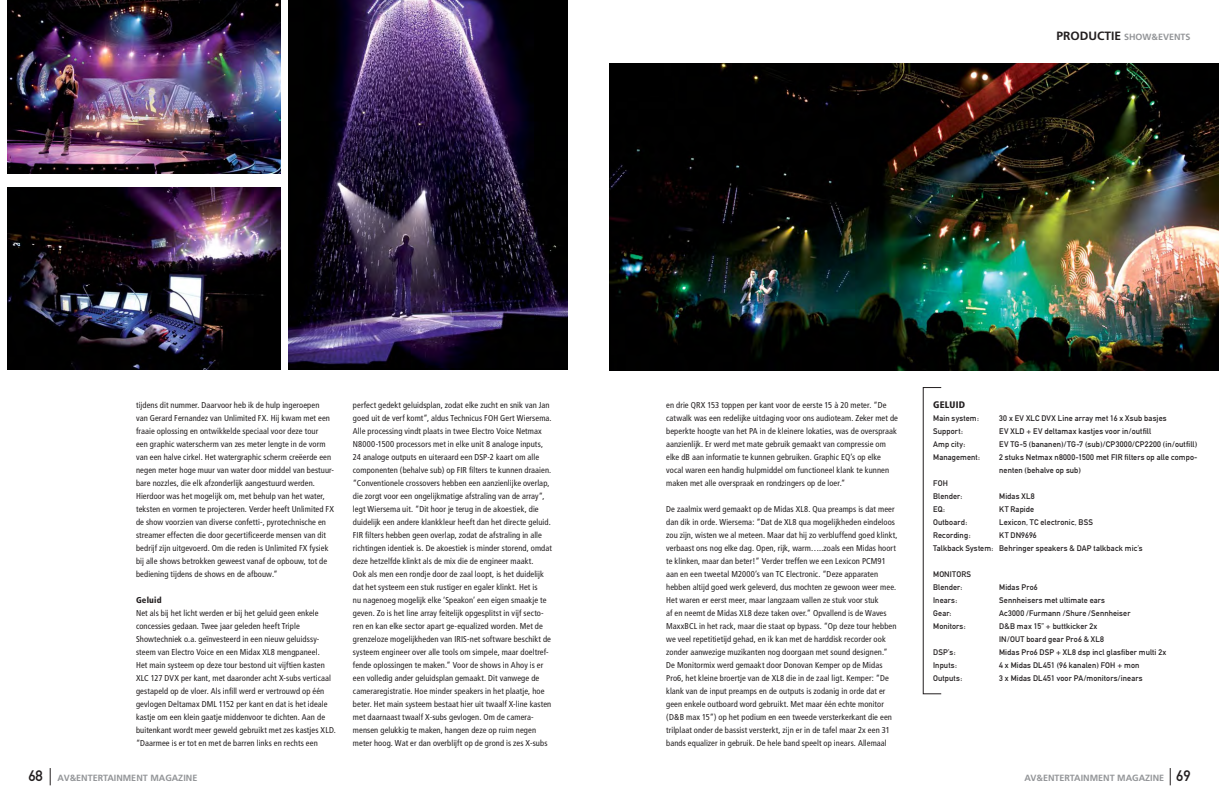
<style>
.page{position:relative;width:1219px;height:808px;background:#fff}
.page>*{position:absolute;margin:0;border:0;box-sizing:border-box;transform-origin:0 0}
.t1{font:900 condensed 9.5px "Frutiger";letter-spacing:.02em;color:#231f20}
.t2{font:700 9px "Frutiger";color:#939598}
.t3{font:condensed 8.5px/13px "Frutiger";letter-spacing:.01em;color:#231f20}
.t4{font:900 condensed 8.5px "Frutiger";letter-spacing:.02em;color:#231f20}
.t5{font:8px/13px "DIN Mittelschrift";letter-spacing:.015em;color:#231f20}
.s1{font-size:12px;color:#231f20}
.s2{font-family:"DIN Mittelschrift";font-weight:400;font-size:15px;color:#231f20}
</style>
<div class="page">
<img style="left:288px;top:0;width:279px;height:369px">
<img style="left:609px;top:63px;width:610px;height:307px">
<img style="left:8px;top:0;width:272px;height:173px">
<img style="left:8px;top:187px;width:272px;height:182px">
<div style="left:923px;top:387px;width:18px;height:307px;border:1px solid #231f20"></div>
<svg style="left:50px;top:768px;width:1px;height:17px"></svg>
<svg style="left:1170px;top:768px;width:1px;height:17px"></svg>
<p class="t2" style="left:1056px;top:33px;width:136px"><span class="s1">PRODUCTIE</span> SHOW&amp;EVENTS</p>
<p class="t3" style="left:136px;top:399px;width:200px">tijdens dit nummer. Daarvoor heb ik de hulp ingeroepen<br>van Gerard Fernandez van Unlimited FX. Hij kwam met een fraaie oplossing en ontwikkelde speciaal voor deze tour<br>een graphic waterscherm van zes meter lengte in de vorm van een halve cirkel. Het watergraphic scherm creëerde een negen meter hoge muur van water door middel van bestuur&shy;bare nozzles, die elk afzonderlijk aangestuurd werden.<br>Hierdoor was het mogelijk om, met behulp van het water, teksten en vormen te projecteren. Verder heeft Unlimited FX de show voorzien van diverse confetti-, pyrotechnische en streamer effecten die door gecertificeerde mensen van dit bedrijf zijn uitgevoerd. Om die reden is Unlimited FX fysiek bij alle shows betrokken geweest vanaf de opbouw, tot de bediening tijdens de shows en de afbouw.”</p>
<p class="t4" style="left:136px;top:596px;width:27px">Geluid</p>
<p class="t3" style="left:136px;top:607px;width:201px">Net als bij het licht werden er bij het geluid geen enkele concessies gedaan. Twee jaar geleden heeft Triple Showtechniek o.a. geïnvesteerd in een nieuw geluidssy&shy;steem van Electro Voice en een Midax XL8 mengpaneel.<br>Het main systeem op deze tour bestond uit vijftien kasten XLC 127 DVX per kant, met daaronder acht X-subs verticaal gestapeld op de vloer. Als infill werd er vertrouwd op één gevlogen Deltamax DML 1152 per kant en dat is het ideale kastje om een klein gaatje middenvoor te dichten. Aan de buitenkant wordt meer geweld gebruikt met zes kastjes XLD. “Daarmee is er tot en met de barren links en rechts een</p>
<p class="t2" style="left:28px;top:774px;width:170px"><span class="s2">68</span> AV&amp;ENTERTAINMENT MAGAZINE</p>
<p class="t3" style="left:353px;top:399px;width:200px">perfect gedekt geluidsplan, zodat elke zucht en snik van Jan goed uit de verf komt”, aldus Technicus FOH Gert Wiersema.<br>Alle processing vindt plaats in twee Electro Voice Netmax N8000-1500 processors met in elke unit 8 analoge inputs, 24 analoge outputs en uiteraard een DSP-2 kaart om alle componenten (behalve sub) op FIR filters te kunnen draaien. “Conventionele crossovers hebben een aanzienlijke overlap, die zorgt voor een ongelijkmatige afstraling van de array”, legt Wiersema uit. “Dit hoor je terug in de akoestiek, die duidelijk een andere klankkleur heeft dan het directe geluid.<br>FIR filters hebben geen overlap, zodat de afstraling in alle richtingen identiek is. De akoestiek is minder storend, omdat deze hetzelfde klinkt als de mix die de engineer maakt.<br>Ook als men een rondje door de zaal loopt, is het duidelijk dat het systeem een stuk rustiger en egaler klinkt. Het is<br>nu nagenoeg mogelijk elke ‘Speakon’ een eigen smaakje te geven. Zo is het line array feitelijk opgesplitst in vijf secto&shy;ren en kan elke sector apart ge-equalized worden. Met de grenzeloze mogelijkheden van IRIS-net software beschikt de systeem engineer over alle tools om simpele, maar doeltref&shy;fende oplossingen te maken.” Voor de shows in Ahoy is er een volledig ander geluidsplan gemaakt. Dit vanwege de cameraregistratie. Hoe minder speakers in het plaatje, hoe beter. Het main systeem bestaat hier uit twaalf X-line kasten met daarnaast twaalf X-subs gevlogen. Om de camera&shy;mensen gelukkig te maken, hangen deze op ruim negen meter hoog. Wat er dan overblijft op de grond is zes X-subs</p>
<p class="t3" style="left:666px;top:399px;width:233px">en drie QRX 153 toppen per kant voor de eerste 15 à 20 meter. “De catwalk was een redelijke uitdaging voor ons audioteam. Zeker met de beperkte hoogte van het PA in de kleinere lokaties, was de overspraak aanzienlijk. Er werd met mate gebruik gemaakt van compressie om elke dB aan informatie te kunnen gebruiken. Graphic EQ’s op elke vocal waren een handig hulpmiddel om functioneel klank te kunnen maken met alle overspraak en rondzingers op de loer.”</p>
<p class="t3" style="left:666px;top:503px;width:233px">De zaalmix werd gemaakt op de Midas XL8. Qua preamps is dat meer dan dik in orde. Wiersema: “Dat de XL8 qua mogelijkheden eindeloos zou zijn, wisten we al meteen. Maar dat hij zo verbluffend goed klinkt, verbaast ons nog elke dag. Open, rijk, warm…..zoals een Midas hoort te klinken, maar dan beter!” Verder treffen we een Lexicon PCM91 aan en een tweetal M2000’s van TC Electronic. “Deze apparaten hebben altijd goed werk geleverd, dus mochten ze gewoon weer mee.<br>Het waren er eerst meer, maar langzaam vallen ze stuk voor stuk<br>af en neemt de Midas XL8 deze taken over.” Opvallend is de Waves MaxxBCL in het rack, maar die staat op bypass. “Op deze tour hebben we veel repetitietijd gehad, en ik kan met de harddisk recorder ook zonder aanwezige muzikanten nog doorgaan met sound designen.” De Monitormix werd gemaakt door Donovan Kemper op de Midas Pro6, het kleine broertje van de XL8 die in de zaal ligt. Kemper: “De klank van de input preamps en de outputs is zodanig in orde dat er geen enkele outboard word gebruikt. Met maar één echte monitor (D&amp;B max 15”) op het podium en een tweede versterkerkant die een trilplaat onder de bassist versterkt, zijn er in de tafel maar 2x een 31 bands equalizer in gebruik. De hele band speelt op inears. Allemaal</p>
<p class="t1" style="left:933px;top:401px;width:33px">GELUID</p>
<p class="t5" style="left:933px;top:412px;width:47px">Main system:</p>
<p class="t5" style="left:999px;top:412px;width:169px">30 x EV XLC DVX Line array met 16 x Xsub basjes</p>
<p class="t5" style="left:933px;top:425px;width:31px">Support:</p>
<p class="t5" style="left:999px;top:425px;width:154px">EV XLD + EV deltamax kastjes voor in/outfill</p>
<p class="t5" style="left:933px;top:438px;width:34px">Amp city:</p>
<p class="t5" style="left:999px;top:438px;width:200px">EV TG-5 (bananen)/TG-7 (sub)/CP3000/CP2200 (in/outfill)</p>
<p class="t5" style="left:933px;top:451px;width:49px">Management:</p>
<p class="t5" style="left:999px;top:451px;width:200px">2 stuks Netmax n8000-1500 met FIR filters op alle compo&shy;nenten (behalve op sub)</p>
<p class="t5" style="left:933px;top:477px;width:31px">FOH<br>Blender:</p>
<p class="t5" style="left:999px;top:490px;width:37px">Midas XL8</p>
<p class="t5" style="left:933px;top:503px;width:13px">EQ:</p>
<p class="t5" style="left:999px;top:503px;width:37px">KT Rapide</p>
<p class="t5" style="left:933px;top:516px;width:36px">Outboard:</p>
<p class="t5" style="left:999px;top:516px;width:96px">Lexicon, TC electronic, BSS</p>
<p class="t5" style="left:933px;top:529px;width:39px">Recording:</p>
<p class="t5" style="left:933px;top:529px;width:211px;text-indent:66px">KT DN9696<br>Talkback System: Behringer speakers &amp; DAP talkback mic’s</p>
<p class="t5" style="left:933px;top:568px;width:39px">MONITORS<br>Blender:</p>
<p class="t5" style="left:999px;top:581px;width:40px">Midas Pro6</p>
<p class="t5" style="left:933px;top:594px;width:26px">Inears:</p>
<p class="t5" style="left:999px;top:594px;width:107px">Sennheisers met ultimate ears</p>
<p class="t5" style="left:933px;top:607px;width:20px">Gear:</p>
<p class="t5" style="left:999px;top:607px;width:133px">Ac3000 /Furmann /Shure /Sennheiser</p>
<p class="t5" style="left:933px;top:620px;width:34px">Monitors:</p>
<p class="t5" style="left:999px;top:620px;width:106px">D&amp;B max 15” + buttkicker 2x<br>IN/OUT board gear Pro6 &amp; XL8</p>
<p class="t5" style="left:933px;top:646px;width:24px">DSP’s:</p>
<p class="t5" style="left:999px;top:646px;width:169px">Midas Pro6 DSP + XL8 dsp incl glasfiber multi 2x</p>
<p class="t5" style="left:933px;top:659px;width:25px">Inputs:</p>
<p class="t5" style="left:999px;top:659px;width:142px">4 x Midas DL451 (96 kanalen) FOH + mon</p>
<p class="t5" style="left:933px;top:672px;width:31px">Outputs:</p>
<p class="t5" style="left:999px;top:672px;width:145px">3 x Midas DL451 voor PA/monitors/inears</p>
<p class="t2" style="left:1024px;top:774px;width:168px">AV&amp;ENTERTAINMENT MAGAZINE <span class="s2">69</span></p>
</div>
